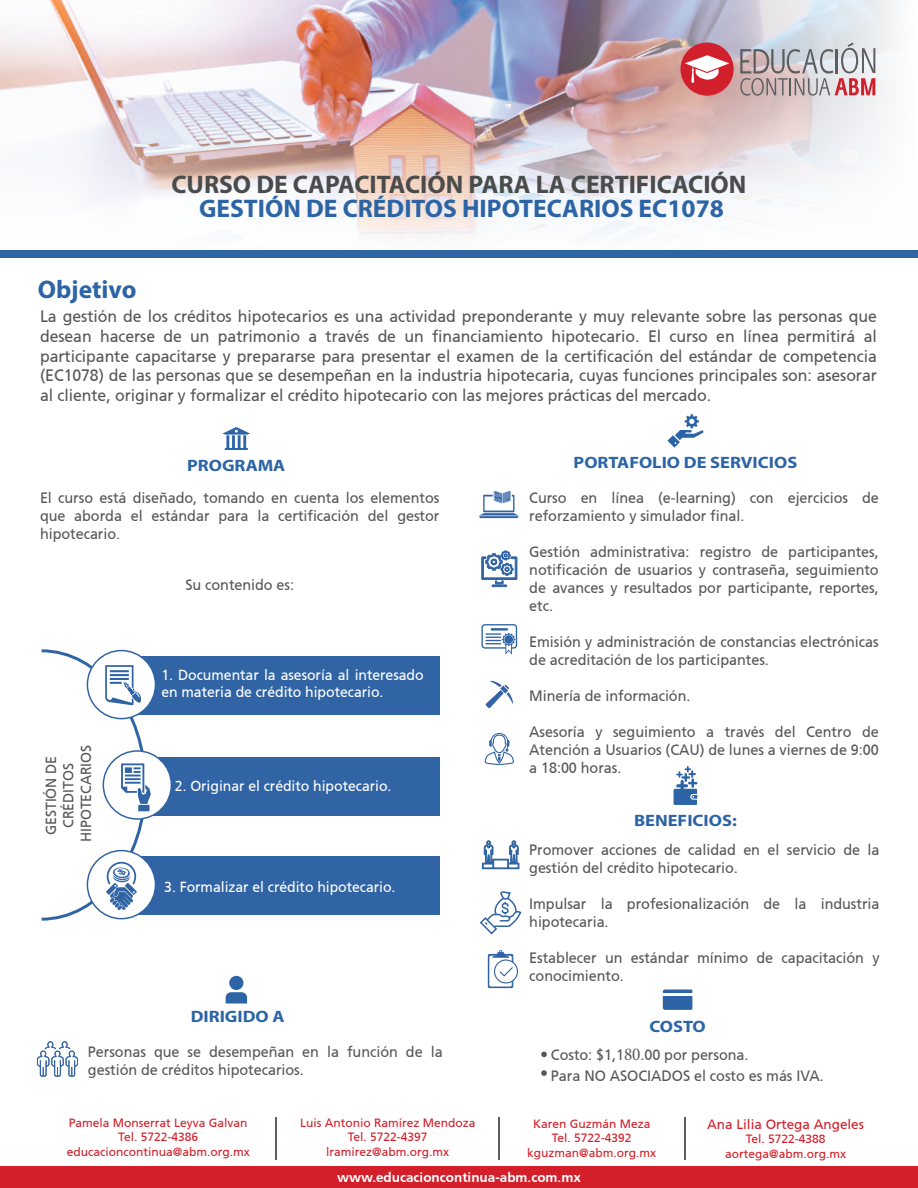
<style>
.page{position:relative;width:918px;height:1188px;background:#fff}
.page>*{position:absolute;margin:0;border:0;box-sizing:border-box;transform-origin:0 0}
.t1{font:700 25.5px "Myriad Pro";color:#2c64a6}
.t2{font:700 25.5px "Myriad Pro";color:#4a4b4b}
.t3{font:16.5px/19.8px "Articulate";letter-spacing:-.005em;color:#57575a;text-align:justify;scale:.96 1}
.t4{font:700 16.5px "Myriad Pro";color:#2c64a6;scale:1.12 1}
.t5{font:15px/18px "Articulate";letter-spacing:-.005em;color:#57575a;scale:.96 1}
.t6{font:14.55px/17.5px "Articulate";letter-spacing:-.005em;color:#fff;scale:.96 1}
.t7{font:14.55px/17.5px "Articulate";letter-spacing:-.005em;color:#57575a;text-align:center;scale:.96 1}
.t8{font:700 13.5px "Articulate";color:#fff}
.t9{font:13.5px "Articulate";color:#d31f29}
.t10{font:12px/14.4px "Articulate";color:#d31f29;text-align:center}
.s1{font-family:"Minion Pro";font-size:18px}
</style>
<div class="page">
<img style="left:0;top:0;width:394px;height:91px">
<img style="left:394px;top:0;width:502px;height:91px">
<svg style="left:59px;top:91px;width:829px;height:152px"></svg>
<div style="left:0;top:250px;width:918px;height:8px;background:#2c64a6"></div>
<div style="left:680px;top:43px;width:54px;height:53px;background:#d21f2c;border-radius:50%"></div>
<svg style="left:685px;top:55px;width:44px;height:28px"></svg>
<svg style="left:740px;top:43px;width:135px;height:53px;background:#c1b2b6"></svg>
<svg style="left:37px;top:1041px;width:41px;height:36px"></svg>
<svg style="left:482px;top:841px;width:37px;height:28px"></svg>
<svg style="left:480px;top:891px;width:42px;height:44px"></svg>
<div style="left:488px;top:954px;width:25px;height:34px;border:1px solid #3164a4"></div>
<div style="left:489px;top:956px;width:23px;height:31px;background:#fff;border-radius:2px"></div>
<svg style="left:492px;top:950px;width:17px;height:8px"></svg>
<svg style="left:495px;top:960px;width:22px;height:23px"></svg>
<div style="left:494px;top:959px;width:24px;height:25px;border:1px solid #3164a4;border-radius:50%"></div>
<svg style="left:498px;top:966px;width:16px;height:11px"></svg>
<div style="left:117px;top:656px;width:323px;height:59px;background:#3164a4"></div>
<div style="left:117px;top:857px;width:323px;height:58px;background:#3164a4"></div>
<div style="left:130px;top:757px;width:310px;height:59px;background:#3164a4"></div>
<div style="left:103px;top:751px;width:68px;height:68px;background:#fff;border-radius:50%"></div>
<svg style="left:41px;top:649px;width:110px;height:272px"></svg>
<svg style="left:663px;top:990px;width:29px;height:20px"></svg>
<hr style="left:662px;top:993px;width:31px;height:2px;background:#fff">
<svg style="left:541px;top:1052px;width:6px;height:5px"></svg>
<svg style="left:541px;top:1070px;width:6px;height:6px"></svg>
<svg style="left:482px;top:551px;width:35px;height:36px"></svg>
<svg style="left:486px;top:681px;width:27px;height:27px"></svg>
<svg style="left:484px;top:733px;width:30px;height:32px"></svg>
<svg style="left:482px;top:624px;width:35px;height:31px"></svg>
<div style="left:504px;top:635px;width:9px;height:9px;background:#3164a4;border-radius:50%"></div>
<svg style="left:479px;top:491px;width:40px;height:27px"></svg>
<svg style="left:223px;top:427px;width:27px;height:23px"></svg>
<div style="left:229px;top:976px;width:14px;height:14px;background:#2c64a6;border-radius:50%"></div>
<svg style="left:226px;top:992px;width:21px;height:12px"></svg>
<svg style="left:667px;top:414px;width:37px;height:34px"></svg>
<svg style="left:674px;top:766px;width:23px;height:39px"></svg>
<hr style="left:685px;top:1117px;width:1px;height:43px;background:#5d6060">
<hr style="left:499px;top:1117px;width:1px;height:43px;background:#5d6060">
<hr style="left:275px;top:1117px;width:2px;height:43px;background:#5d6060">
<div style="left:0;top:1167px;width:918px;height:21px;background:#d31f29"></div>
<h1 class="t1" style="left:38px;top:273px;width:100px">Objetivo</h1>
<h1 class="t2" style="left:171px;top:168px;width:577px">CURSO DE CAPACITACIÓN PARA LA CERTIFICACIÓN</h1>
<h1 class="t1" style="left:199px;top:192px;width:526px">GESTIÓN DE CRÉDITOS HIPOTECARIOS EC1078</h1>
<p class="t3" style="left:40px;top:306px;width:873px">La gestión de los créditos hipotecarios es una actividad preponderante y muy relevante sobre las personas que desean hacerse de un patrimonio a través de un financiamiento hipotecario. El curso en línea permitirá al participante capacitarse y prepararse para presentar el examen de la certificación del estándar de competencia (EC1078) de las personas que se desempeñan en la industria hipotecaria, cuyas funciones principales son: asesorar al cliente, originar y formalizar el crédito hipotecario con las mejores prácticas del mercado.</p>
<p class="t4" style="left:187px;top:454px;width:89px">PROGRAMA</p>
<p class="t5" style="left:40px;top:489px;width:418px;text-align:justify">El curso está diseñado, tomando en cuenta los elementos que aborda el estándar para la certificación del gestor hipotecario.</p>
<p class="t5" style="left:185px;top:576px;width:115px">Su contenido es:</p>
<p class="t7" style="left:42px;top:842px;width:102px;rotate:-90deg">GESTIÓN DE<br>CRÉDITOS<br>HIPOTECARIOS</p>
<p class="t6" style="left:161px;top:666px;width:275px">1. Documentar la asesoría al interesado en materia de crédito hipotecario.</p>
<p class="t6" style="left:175px;top:777px;width:227px">2. Originar el crédito hipotecario.</p>
<p class="t6" style="left:164px;top:878px;width:242px">3. Formalizar el crédito hipotecario.</p>
<p class="t4" style="left:191px;top:1006px;width:85px">DIRIGIDO A</p>
<p class="t5" style="left:88px;top:1042px;width:371px">Personas que se desempeñan en la función de la gestión de créditos hipotecarios.</p>
<p class="t4" style="left:574px;top:452px;width:201px">PORTAFOLIO DE SERVICIOS</p>
<p class="t5" style="left:529px;top:489px;width:366px">Curso en línea (e-learning) con ejercicios de reforzamiento y simulador final.</p>
<p class="t5" style="left:529px;top:543px;width:366px;text-align:justify">Gestión administrativa: registro de participantes, notificación de usuarios y contraseña, seguimiento de avances y resultados por participante, reportes, etc.</p>
<p class="t5" style="left:529px;top:633px;width:366px">Emisión y administración de constancias electrónicas de acreditación de los participantes.</p>
<p class="t5" style="left:529px;top:687px;width:169px">Minería de información.</p>
<p class="t5" style="left:529px;top:723px;width:366px;text-align:justify">Asesoría y seguimiento a través del Centro de Atención a Usuarios (CAU) de lunes a viernes de 9:00 a 18:00 horas.</p>
<p class="t4" style="left:634px;top:810px;width:93px">BENEFICIOS:</p>
<p class="t5" style="left:529px;top:841px;width:366px">Promover acciones de calidad en el servicio de la gestión del crédito hipotecario.</p>
<p class="t5" style="left:529px;top:895px;width:366px">Impulsar la profesionalización de la industria hipotecaria.</p>
<p class="t5" style="left:529px;top:949px;width:366px">Establecer un estándar mínimo de capacitación y conocimiento.</p>
<p class="t4" style="left:649px;top:1016px;width:52px">COSTO</p>
<p class="t5" style="left:551px;top:1044px;width:286px;line-height:21.6px">Costo: $1,1<span class="s1">80</span>.00 por persona.<br>Para NO ASOCIADOS el costo es más IVA.</p>
<p class="t10" style="left:300px;top:1116px;width:177px">Luis Antonio Ramírez Mendoza<br>Tel. 5722-4397 lramirez@abm.org.mx</p>
<p class="t10" style="left:67px;top:1116px;width:184px">Pamela Monserrat Leyva Galvan<br>Tel. 5722-4386 educacioncontinua@abm.org.mx</p>
<p class="t10" style="left:527px;top:1116px;width:130px">Karen Guzmán Meza<br>Tel. 5722-4392 kguzman@abm.org.mx</p>
<p class="t8" style="left:337px;top:1169px;width:245px">www.educacioncontinua-abm.com.mx</p>
<p class="t9" style="left:707px;top:1116px;width:158px">Ana Lilia Ortega Angeles</p>
<p class="t10" style="left:725px;top:1132px;width:122px">Tel. 5722-4388 aortega@abm.org.mx</p>
</div>
